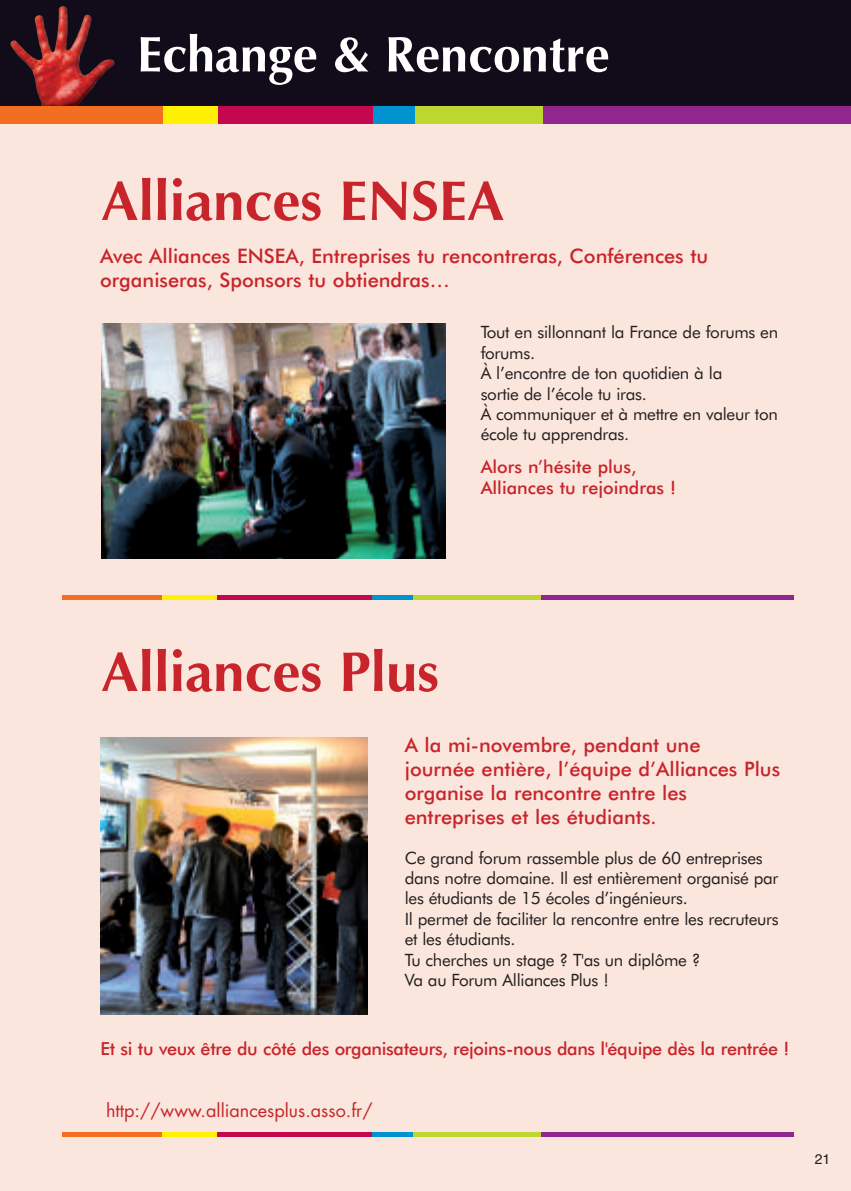
<style>
.page{position:relative;width:851px;height:1191px;background:#fff}
.page>*{position:absolute;margin:0;border:0;box-sizing:border-box;transform-origin:0 0}
.t1{font:700 56px "Optima";color:#c8242b}
.t2{font:700 50px "Optima";color:#fff}
.t3{font:500 20px/24px "Futura BT";color:#c8242b}
.t4{font:500 18px "Futura BT";letter-spacing:-.02em;color:#c8242b}
.t5{font:500 18px/21.6px "Futura BT";color:#c8242b}
.t6{font:18px "Futura";color:#c8242b}
.t7{font:17px/20.4px "Futura BT";letter-spacing:-.02em;color:#231f20}
.t8{font:14px "Helvetica";color:#231f20}
</style>
<div class="page">
<div style="left:0;top:119px;width:850px;height:1072px;background:#fae6dc"></div>
<img style="left:102px;top:324px;width:343px;height:235px">
<img style="left:100px;top:737px;width:268px;height:277px">
<div style="left:0;top:0;width:850px;height:113px;background:#120b19"></div>
<img style="left:66px;top:20px;width:8px;height:30px">
<div style="left:0;top:106px;width:850px;height:18px;background:#90268f"></div>
<div style="left:0;top:106px;width:192px;height:18px;background:#f36e21"></div>
<div style="left:163px;top:106px;width:56px;height:18px;background:#fff101"></div>
<div style="left:370px;top:106px;width:46px;height:18px;background:#0093d0"></div>
<div style="left:415px;top:106px;width:127px;height:18px;background:#bed630"></div>
<div style="left:218px;top:106px;width:154px;height:18px;background:#c50750"></div>
<div style="left:63px;top:1132px;width:730px;height:5px;background:#90268f"></div>
<div style="left:63px;top:1132px;width:468px;height:5px;background:#f36e21"></div>
<div style="left:162px;top:1132px;width:56px;height:5px;background:#fff101"></div>
<div style="left:369px;top:1132px;width:46px;height:5px;background:#0093d0"></div>
<div style="left:413px;top:1132px;width:127px;height:5px;background:#bed630"></div>
<div style="left:217px;top:1132px;width:154px;height:5px;background:#c50750"></div>
<hr style="left:63px;top:595px;width:730px;height:4px;background:#90268f">
<hr style="left:63px;top:595px;width:468px;height:4px;background:#f36e21">
<hr style="left:162px;top:595px;width:56px;height:4px;background:#fff101">
<hr style="left:369px;top:595px;width:46px;height:4px;background:#0093d0">
<hr style="left:413px;top:595px;width:127px;height:4px;background:#bed630">
<hr style="left:217px;top:595px;width:154px;height:4px;background:#c50750">
<h2 class="t2" style="left:137px;top:34px;width:474px">Echange &amp; Rencontre</h2>
<h1 class="t1" style="left:101px;top:178px;width:405px">Alliances ENSEA</h1>
<p class="t3" style="left:100px;top:245px;width:609px">Avec Alliances ENSEA, Entreprises tu rencontreras, Conférences tu organiseras, Sponsors tu obtiendras…</p>
<p class="t7" style="left:480px;top:323px;width:299px">Tout en sillonnant la France de forums en forums.<br>À l’encontre de ton quotidien à la<br>sortie de l’école tu iras.<br>À communiquer et à mettre en valeur ton école tu apprendras.</p>
<p class="t5" style="left:480px;top:457px;width:197px">Alors n’hésite plus,<br>Alliances tu rejoindras !</p>
<h1 class="t1" style="left:101px;top:649px;width:339px">Alliances Plus</h1>
<p class="t3" style="left:404px;top:735px;width:377px">A la mi-novembre, pendant une<br>journée entière, l’équipe d’Alliances Plus organise la rencontre entre les entreprises et les étudiants.</p>
<p class="t7" style="left:404px;top:848px;width:375px">Ce grand forum rassemble plus de 60 entreprises dans notre domaine. Il est entièrement organisé par les étudiants de 15 écoles d’ingénieurs.<br>Il permet de faciliter la rencontre entre les recruteurs et les étudiants.<br>Tu cherches un stage ? T'as un diplôme ?<br>Va au Forum Alliances Plus !</p>
<p class="t4" style="left:100px;top:1041px;width:690px">Et si tu veux être du côté des organisateurs, rejoins-nous dans l'équipe dès la rentrée !</p>
<p class="t6" style="left:106px;top:1102px;width:268px">http://www.alliancesplus.asso.fr/</p>
<p class="t8" style="left:814px;top:1153px;width:17px">21</p>
</div>
